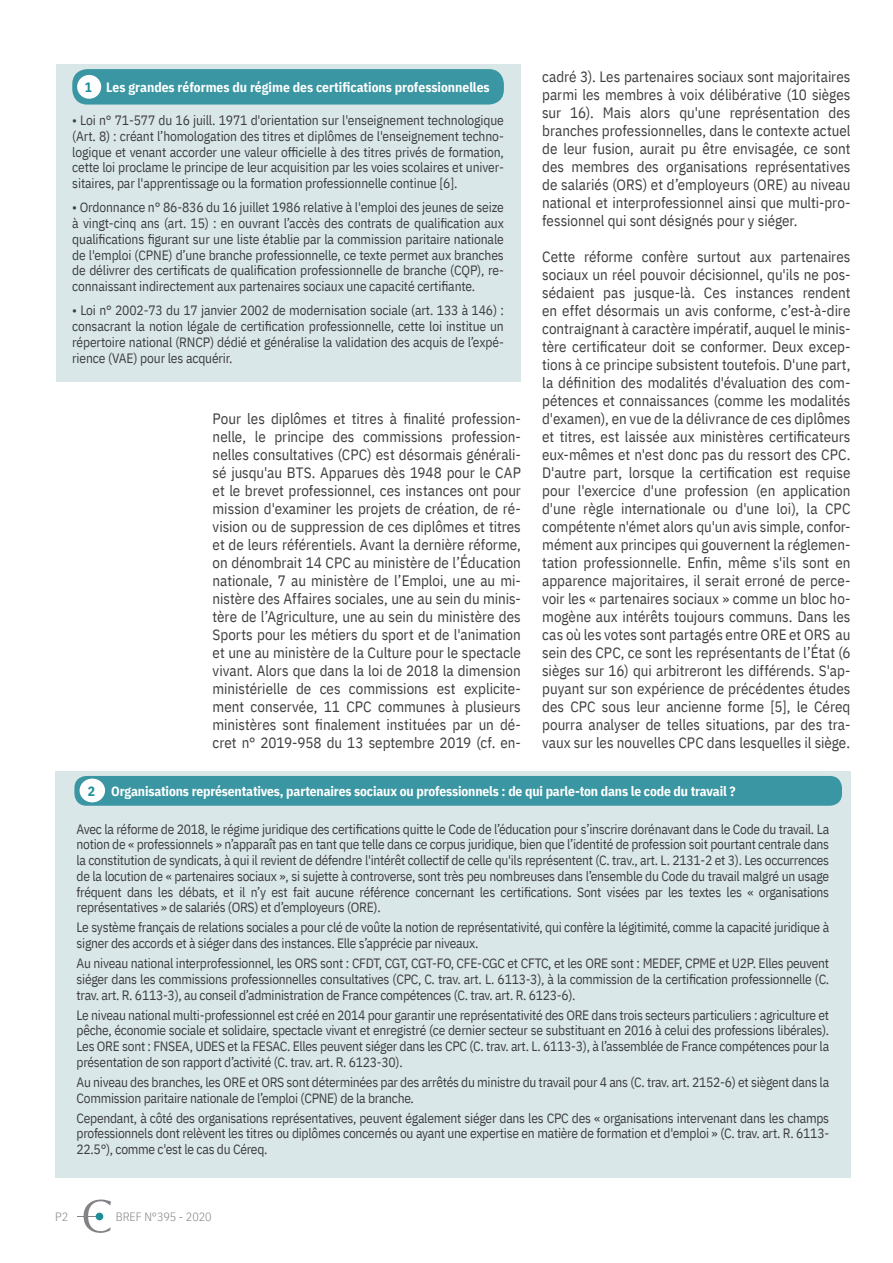
<style>
.page{position:relative;width:893px;height:1263px;background:#fff}
.page>*{position:absolute;margin:0;border:0;box-sizing:border-box;transform-origin:0 0}
.TEXTE{font:15px/18px "IBM Plex Sans Cond";color:#3e3e3f;text-align:justify}
.TEXTEENCADRE{font:13.5px/15.8px "IBM Plex Sans Cond";letter-spacing:-.02em;color:#3e3e3f;text-align:justify}
.TEXTEENCADRE-2{font:700 13.5px "IBM Plex Sans Cond";letter-spacing:-.01em;color:#fff}
.TEXTEENCADRE-3{font:700 13.5px "IBM Plex Sans Cond";color:#1d8e98}
.t1{font:300 12px "IBM Plex Sans Cond";color:#808285}
</style>
<div class="page">
<div style="left:56px;top:64px;width:465px;height:318px;background:#dae7e9"></div>
<svg style="left:77px;top:1199px;width:34px;height:34px"></svg>
<div style="left:96px;top:1213px;width:7px;height:7px;background:#1d8e98;border-radius:50%"></div>
<div style="left:72px;top:69px;width:432px;height:36px;background:#3996a2;border-radius:15px"></div>
<div style="left:77px;top:75px;width:24px;height:24px;background:#fff;border-radius:50%"></div>
<div style="left:55px;top:771px;width:795px;height:407px;background:#dae7e9"></div>
<div style="left:74px;top:776px;width:768px;height:30px;background:#3996a2;border-radius:12px"></div>
<div style="left:80px;top:778px;width:25px;height:24px;background:#fff;border-radius:50%"></div>
<p class="TEXTEENCADRE-3" style="left:85px;top:77px;width:9px">1</p>
<p class="TEXTEENCADRE-2" style="left:106px;top:77px;width:385px">Les grandes réformes du régime des certifications professionnelles</p>
<p class="TEXTEENCADRE" style="left:72px;top:111px;width:433px">• Loi n° 71-577 du 16 juill. 1971 d'orientation sur l'enseignement technologique (Art. 8) : créant l’homologation des titres et diplômes de l'enseignement techno&shy;logique et venant accorder une valeur officielle à des titres privés de formation, cette loi proclame le principe de leur acquisition par les voies scolaires et univer&shy;sitaires, par l'apprentissage ou la formation professionnelle continue [6].</p>
<p class="TEXTEENCADRE" style="left:72px;top:199px;width:433px">• Ordonnance n° 86-836 du 16 juillet 1986 relative à l'emploi des jeunes de seize à vingt-cinq ans (art. 15) : en ouvrant l’accès des contrats de qualification aux qualifications figurant sur une liste établie par la commission paritaire nationale de l'emploi (CPNE) d’une branche professionnelle, ce texte permet aux branches de délivrer des certificats de qualification professionnelle de branche (CQP), re&shy;connaissant indirectement aux partenaires sociaux une capacité certifiante.</p>
<p class="TEXTEENCADRE" style="left:72px;top:302px;width:433px">• Loi n° 2002-73 du 17 janvier 2002 de modernisation sociale (art. 133 à 146) : consacrant la notion légale de certification professionnelle, cette loi institue un répertoire national (RNCP) dédié et généralise la validation des acquis de l’expé&shy;rience (VAE) pour les acquérir.</p>
<p class="TEXTE" style="left:213px;top:408px;width:310px">Pour les diplômes et titres à finalité profession&shy;nelle, le principe des commissions profession&shy;nelles consultatives (CPC) est désormais générali&shy;sé jusqu'au BTS. Apparues dès 1948 pour le CAP et le brevet professionnel, ces instances ont pour mission d'examiner les projets de création, de ré&shy;vision ou de suppression de ces diplômes et titres et de leurs référentiels. Avant la dernière réforme, on dénombrait 14 CPC au ministère de l’Éducation nationale, 7 au ministère de l’Emploi, une au mi&shy;nistère des Affaires sociales, une au sein du minis&shy;tère de l’Agriculture, une au sein du ministère des Sports pour les métiers du sport et de l'animation et une au ministère de la Culture pour le spectacle vivant. Alors que dans la loi de 2018 la dimension ministérielle de ces commissions est explicite&shy;ment conservée, 11 CPC communes à plusieurs ministères sont finalement instituées par un dé&shy;cret n° 2019-958 du 13 septembre 2019 (cf. en-</p>
<p class="TEXTE" style="left:542px;top:66px;width:310px">cadré 3). Les partenaires sociaux sont majoritaires parmi les membres à voix délibérative (10 sièges sur 16). Mais alors qu'une représentation des branches professionnelles, dans le contexte actuel de leur fusion, aurait pu être envisagée, ce sont des membres des organisations représentatives de salariés (ORS) et d’employeurs (ORE) au niveau national et interprofessionnel ainsi que multi-pro&shy;fessionnel qui sont désignés pour y siéger.</p>
<p class="TEXTE" style="left:542px;top:246px;width:310px">Cette réforme confère surtout aux partenaires sociaux un réel pouvoir décisionnel, qu'ils ne pos&shy;sédaient pas jusque-là. Ces instances rendent en effet désormais un avis conforme, c’est-à-dire contraignant à caractère impératif, auquel le minis&shy;tère certificateur doit se conformer. Deux excep&shy;tions à ce principe subsistent toutefois. D'une part, la définition des modalités d'évaluation des com&shy;pétences et connaissances (comme les modalités d'examen), en vue de la délivrance de ces diplômes et titres, est laissée aux ministères certificateurs eux-mêmes et n'est donc pas du ressort des CPC.<br>D'autre part, lorsque la certification est requise pour l'exercice d'une profession (en application d'une règle internationale ou d'une loi), la CPC compétente n'émet alors qu'un avis simple, confor&shy;mément aux principes qui gouvernent la réglemen&shy;tation professionnelle. Enfin, même s'ils sont en apparence majoritaires, il serait erroné de perce&shy;voir les « partenaires sociaux » comme un bloc ho&shy;mogène aux intérêts toujours communs. Dans les cas où les votes sont partagés entre ORE et ORS au sein des CPC, ce sont les représentants de l’État (6 sièges sur 16) qui arbitreront les différends. S'ap&shy;puyant sur son expérience de précédentes études des CPC sous leur ancienne forme [5], le Céreq pourra analyser de telles situations, par des tra&shy;vaux sur les nouvelles CPC dans lesquelles il siège.</p>
<p class="TEXTEENCADRE-3" style="left:88px;top:780px;width:9px">2</p>
<p class="TEXTEENCADRE-2" style="left:111px;top:780px;width:626px">Organisations représentatives, partenaires sociaux ou professionnels : de qui parle-ton dans le code du travail ?</p>
<p class="TEXTEENCADRE" style="left:77px;top:820px;width:754px">Avec la réforme de 2018, le régime juridique des certifications quitte le Code de l’éducation pour s’inscrire dorénavant dans le Code du travail. La notion de « professionnels » n’apparaît pas en tant que telle dans ce corpus juridique, bien que l’identité de profession soit pourtant centrale dans la constitution de syndicats, à qui il revient de défendre l'intérêt collectif de celle qu'ils représentent (C. trav., art. L. 2131-2 et 3). Les occurrences de la locution de « partenaires sociaux », si sujette à controverse, sont très peu nombreuses dans l’ensemble du Code du travail malgré un usage fréquent dans les débats, et il n’y est fait aucune référence concernant les certifications. Sont visées par les textes les « organisations représentatives » de salariés (ORS) et d’employeurs (ORE).</p>
<p class="TEXTEENCADRE" style="left:77px;top:918px;width:754px">Le système français de relations sociales a pour clé de voûte la notion de représentativité, qui confère la légitimité, comme la capacité juridique à signer des accords et à siéger dans des instances. Elle s’apprécie par niveaux.</p>
<p class="TEXTEENCADRE" style="left:77px;top:954px;width:754px">Au niveau national interprofessionnel, les ORS sont : CFDT, CGT, CGT-FO, CFE-CGC et CFTC, et les ORE sont : MEDEF, CPME et U2P. Elles peuvent siéger dans les commissions professionnelles consultatives (CPC, C. trav. art. L. 6113-3), à la commission de la certification professionnelle (C. trav. art. R. 6113-3), au conseil d’administration de France compétences (C. trav. art. R. 6123-6).</p>
<p class="TEXTEENCADRE" style="left:77px;top:1006px;width:754px">Le niveau national multi-professionnel est créé en 2014 pour garantir une représentativité des ORE dans trois secteurs particuliers : agriculture et pêche, économie sociale et solidaire, spectacle vivant et enregistré (ce dernier secteur se substituant en 2016 à celui des professions libérales).<br>Les ORE sont : FNSEA, UDES et la FESAC. Elles peuvent siéger dans les CPC (C. trav. art. L. 6113-3), à l’assemblée de France compétences pour la présentation de son rapport d’activité (C. trav. art. R. 6123-30).</p>
<p class="TEXTEENCADRE" style="left:77px;top:1073px;width:754px">Au niveau des branches, les ORE et ORS sont déterminées par des arrêtés du ministre du travail pour 4 ans (C. trav. art. 2152-6) et siègent dans la<br>Commission paritaire nationale de l’emploi (CPNE) de la branche.</p>
<p class="TEXTEENCADRE" style="left:77px;top:1109px;width:754px">Cependant, à côté des organisations représentatives, peuvent également siéger dans les CPC des « organisations intervenant dans les champs professionnels dont relèvent les titres ou diplômes concernés ou ayant une expertise en matière de formation et d'emploi » (C. trav. art. R. 6113- 22.5°), comme c'est le cas du Céreq.</p>
<p class="t1" style="left:55px;top:1207px;width:14px">P2</p>
<p class="t1" style="left:116px;top:1207px;width:97px">BREF N°395 - 2020</p>
</div>
